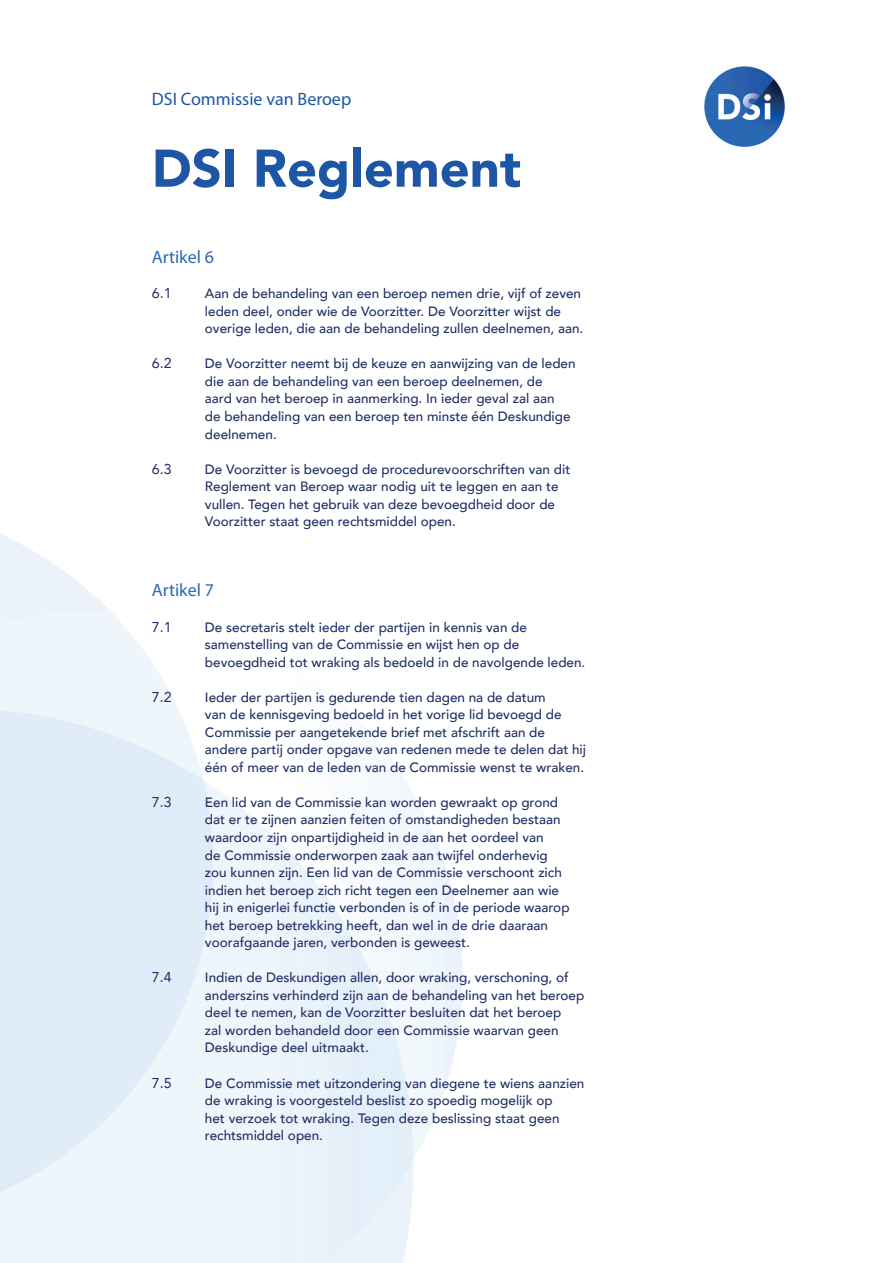
<style>
.page{position:relative;width:893px;height:1263px;background:#fff}
.page>*{position:absolute;margin:0;border:0;box-sizing:border-box;transform-origin:0 0}
.t1{font:900 52.5px "Avenir LT";color:#1e56a6}
.t2{font:18px "Myriad Pro";color:#1e56a6}
.t3{font:18px "Myriad Pro";color:#2a69b3}
.t4{font:14.25px "Avenir LT";color:#212f66}
.t5{font:500 13.5px/17.5px "Avenir";color:#212f66}
</style>
<div class="page">
<img style="left:704px;top:66px;width:81px;height:81px">
<h2 class="t2" style="left:152px;top:88px;width:201px">DSI Commissie van Beroep</h2>
<h1 class="t1" style="left:152px;top:137px;width:371px">DSI Reglement</h1>
<h2 class="t3" style="left:152px;top:246px;width:64px">Artikel 6</h2>
<p class="t4" style="left:152px;top:285px;width:21px">6.1</p>
<p class="t5" style="left:205px;top:284px;width:380px">Aan de behandeling van een beroep nemen drie, vijf of zeven leden deel, onder wie de Voorzitter. De Voorzitter wijst de overige leden, die aan de behandeling zullen deelnemen, aan.</p>
<p class="t5" style="left:205px;top:354px;width:372px">De Voorzitter neemt bij de keuze en aanwijzing van de leden die aan de behandeling van een beroep deelnemen, de<br>aard van het beroep in aanmerking. In ieder geval zal aan<br>de behandeling van een beroep ten minste één Deskundige deelnemen.</p>
<p class="t5" style="left:205px;top:459px;width:367px">De Voorzitter is bevoegd de procedurevoorschriften van dit Reglement van Beroep waar nodig uit te leggen en aan te vullen. Tegen het gebruik van deze bevoegdheid door de Voorzitter staat geen rechtsmiddel open.</p>
<p class="t4" style="left:152px;top:355px;width:21px">6.2</p>
<p class="t4" style="left:152px;top:460px;width:21px">6.3</p>
<h2 class="t3" style="left:152px;top:579px;width:64px">Artikel 7</h2>
<p class="t4" style="left:152px;top:618px;width:21px">7.1</p>
<p class="t4" style="left:152px;top:688px;width:21px">7.2</p>
<p class="t4" style="left:152px;top:794px;width:21px">7.3</p>
<p class="t4" style="left:152px;top:969px;width:21px">7.4</p>
<p class="t4" style="left:152px;top:1074px;width:21px">7.5</p>
<p class="t5" style="left:205px;top:617px;width:382px">De secretaris stelt ieder der partijen in kennis van de samenstelling van de Commissie en wijst hen op de bevoegdheid tot wraking als bedoeld in de navolgende leden.</p>
<p class="t5" style="left:205px;top:687px;width:383px">Ieder der partijen is gedurende tien dagen na de datum<br>van de kennisgeving bedoeld in het vorige lid bevoegd de Commissie per aangetekende brief met afschrift aan de andere partij onder opgave van redenen mede te delen dat hij één of meer van de leden van de Commissie wenst te wraken.</p>
<p class="t5" style="left:205px;top:793px;width:366px">Een lid van de Commissie kan worden gewraakt op grond dat er te zijnen aanzien feiten of omstandigheden bestaan waardoor zijn onpartijdigheid in de aan het oordeel van<br>de Commissie onderworpen zaak aan twijfel onderhevig zou kunnen zijn. Een lid van de Commissie verschoont zich indien het beroep zich richt tegen een Deelnemer aan wie hij in enigerlei functie verbonden is of in de periode waarop het beroep betrekking heeft, dan wel in de drie daaraan voorafgaande jaren, verbonden is geweest.</p>
<p class="t5" style="left:205px;top:968px;width:381px">Indien de Deskundigen allen, door wraking, verschoning, of anderszins verhinderd zijn aan de behandeling van het beroep deel te nemen, kan de Voorzitter besluiten dat het beroep<br>zal worden behandeld door een Commissie waarvan geen Deskundige deel uitmaakt.</p>
<p class="t5" style="left:205px;top:1073px;width:381px">De Commissie met uitzondering van diegene te wiens aanzien de wraking is voorgesteld beslist zo spoedig mogelijk op<br>het verzoek tot wraking. Tegen deze beslissing staat geen rechtsmiddel open.</p>
</div>
